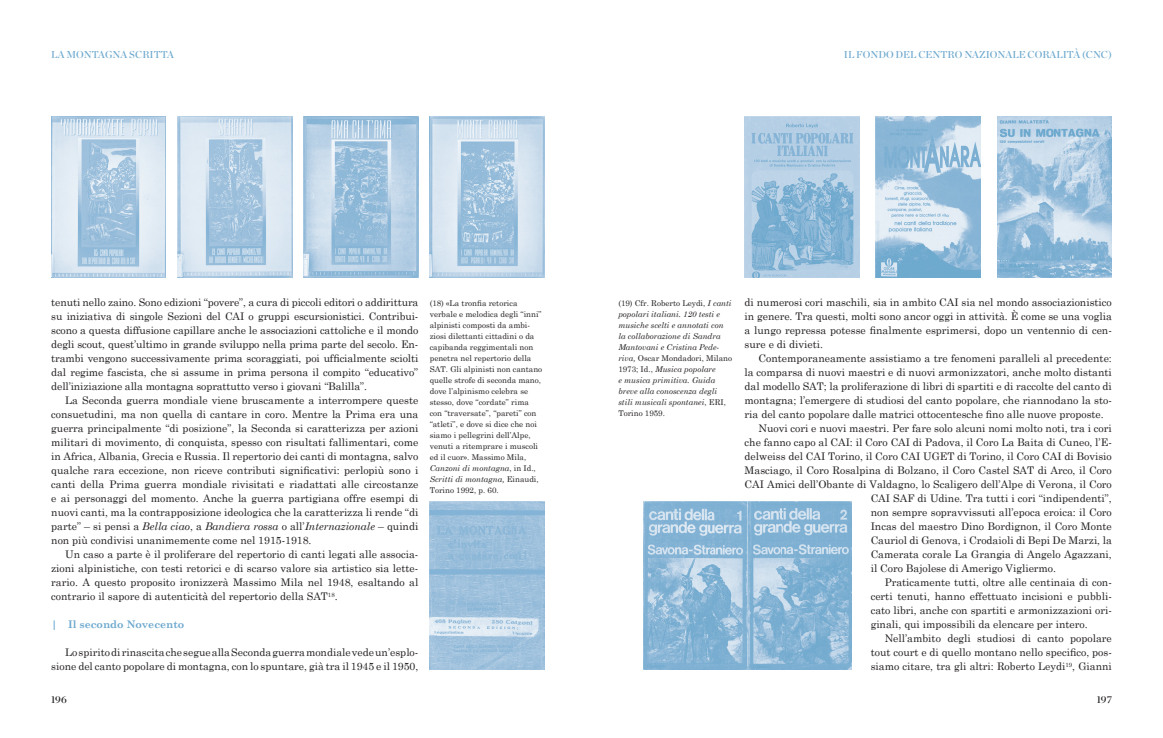
<style>
.page{position:relative;width:1163px;height:738px;background:#fff}
.page>*{position:absolute;margin:0;border:0;box-sizing:border-box;transform-origin:0 0}
.t1{font:10.5px/14px "Century Schoolbook";color:#231f20;text-align:justify}
.t2{font:700 10.5px "Century Schoolbook";color:#6ea9ce}
.t3{font:10px "Chronicle Display Semi";color:#6ea9ce}
.t4{font:10px "Chronicle Display Semi";color:#231f20}
.t5{font:8px/11px "Century Schoolbook";color:#231f20}
.t6{font:italic 8px/11px "Century Schoolbook";color:#231f20}
.s1{font-style:italic}
.s2{font-style:normal}
</style>
<div class="page">
<img style="left:177px;top:116px;width:58px;height:161px">
<img style="left:235px;top:116px;width:57px;height:161px">
<img style="left:51px;top:116px;width:57px;height:161px">
<img style="left:108px;top:116px;width:58px;height:161px">
<img style="left:429px;top:116px;width:58px;height:161px">
<img style="left:487px;top:116px;width:57px;height:161px">
<img style="left:303px;top:116px;width:58px;height:161px">
<img style="left:361px;top:116px;width:57px;height:161px">
<img style="left:429px;top:501px;width:115px;height:168px">
<img style="left:429px;top:602px;width:87px;height:67px">
<img style="left:744px;top:116px;width:115px;height:161px">
<img style="left:744px;top:181px;width:86px;height:96px">
<img style="left:875px;top:116px;width:105px;height:161px">
<img style="left:875px;top:181px;width:70px;height:64px">
<img style="left:997px;top:116px;width:57px;height:161px">
<img style="left:1054px;top:116px;width:57px;height:161px">
<img style="left:643px;top:501px;width:173px;height:168px">
<img style="left:712px;top:501px;width:139px;height:135px">
<img style="left:816px;top:635px;width:35px;height:34px">
<p class="t3" style="left:51px;top:46px;width:124px">LA MONTAGNA SCRITTA</p>
<p class="t3" style="left:843px;top:46px;width:269px">IL FONDO DEL CENTRO NAZIONALE CORALITÀ (CNC)</p>
<p class="t1" style="left:51px;top:294px;width:368px">tenuti nello zaino. Sono edizioni “povere”, a cura di piccoli editori o addirittura su iniziativa di singole Sezioni del CAI o gruppi escursionistici. Contribui&shy;scono a questa diffusione capillare anche le associazioni cattoliche e il mondo degli scout, quest’ultimo in grande sviluppo nella prima parte del secolo. En&shy;trambi vengono successivamente prima scoraggiati, poi ufficialmente sciolti dal regime fascista, che si assume in prima persona il compito “educativo” dell’iniziazione alla montagna soprattutto verso i giovani “Balilla”.</p>
<p class="t1" style="left:51px;top:392px;width:368px;text-indent:14px">La Seconda guerra mondiale viene bruscamente a interrompere queste consuetudini, ma non quella di cantare in coro. Mentre la Prima era una guerra principalmente “di posizione”, la Seconda si caratterizza per azioni militari di movimento, di conquista, spesso con risultati fallimentari, come in Africa, Albania, Grecia e Russia. Il repertorio dei canti di montagna, salvo qualche rara eccezione, non riceve contributi significativi: perlopiù sono i canti della Prima guerra mondiale rivisitati e riadattati alle circostanze e ai personaggi del momento. Anche la guerra partigiana offre esempi di nuovi canti, ma la contrapposizione ideologica che la caratterizza li rende “di parte” – si pensi a <span class="s1">Bella ciao</span>, a <span class="s1">Bandiera rossa</span> o all’<span class="s1">Internazionale</span> – quindi non più condivisi unanimemente come nel 1915-1918.</p>
<p class="t1" style="left:51px;top:546px;width:368px;text-indent:14px">Un caso a parte è il proliferare del repertorio di canti legati alle associa&shy;zioni alpinistiche, con testi retorici e di scarso valore sia artistico sia lette&shy;rario. A questo proposito ironizzerà Massimo Mila nel 1948, esaltando al contrario il sapore di autenticità del repertorio della SAT<sup>18</sup>.</p>
<p class="t2" style="left:51px;top:617px;width:134px">| Il secondo Novecento</p>
<p class="t1" style="left:51px;top:644px;width:368px;text-align:right">Lo spirito di rinascita che segue alla Seconda guerra mondiale vede un’esplo&shy;sione del canto popolare di montagna, con lo spuntare, già tra il 1945 e il 1950,</p>
<p class="t5" style="left:429px;top:297px;width:114px">(18) «La tronfia retorica verbale e melodica degli “inni” alpinisti composti da ambi&shy;ziosi dilettanti cittadini o da capibanda reggimentali non penetra nel repertorio della<br>SAT. Gli alpinisti non cantano quelle strofe di seconda mano, dove l’alpinismo celebra se stesso, dove “cordate” rima con “traversate”, “pareti” con “atleti”, e dove si dice che noi siamo i pellegrini dell’Alpe, venuti a ritemprare i muscoli ed il cuor». Massimo Mila,<br><span class="s1">Canzoni di montagna</span>, in Id.,<br><span class="s1">Scritti di montagna,</span> Einaudi,<br>Torino 1992, p. 60.</p>
<p class="t1" style="left:744px;top:294px;width:369px">di numerosi cori maschili, sia in ambito CAI sia nel mondo associazionistico in genere. Tra questi, molti sono ancor oggi in attività. È come se una voglia a lungo repressa potesse finalmente esprimersi, dopo un ventennio di cen&shy;sure e di divieti.</p>
<p class="t6" style="left:618px;top:297px;width:115px"><span class="s2">(19) Cfr. Roberto Leydi,</span> I canti popolari italiani. 120 testi e musiche scelti e annotati con la collaborazione di Sandra<br>Mantovani e Cristina Pede&shy;riva, <span class="s2">Oscar Mondadori, Milano<br>1973; Id.,</span> Musica popolare<br>e musica primitiva. Guida breve alla conoscenza degli stili musicali spontanei<span class="s2">, ERI,<br>Torino 1959.</span></p>
<p class="t1" style="left:758px;top:350px;width:355px">Contemporaneamente assistiamo a tre fenomeni paralleli al precedente:</p>
<p class="t1" style="left:744px;top:364px;width:369px">la comparsa di nuovi maestri e di nuovi armonizzatori, anche molto distanti</p>
<p class="t1" style="left:744px;top:378px;width:368px">dal modello SAT; la proliferazione di libri di spartiti e di raccolte del canto di</p>
<p class="t1" style="left:744px;top:392px;width:369px">montagna; l’emergere di studiosi del canto popolare, che riannodano la sto-</p>
<p class="t1" style="left:744px;top:406px;width:360px">ria del canto popolare dalle matrici ottocentesche fino alle nuove proposte.</p>
<p class="t1" style="left:758px;top:420px;width:355px">Nuovi cori e nuovi maestri. Per fare solo alcuni nomi molto noti, tra i cori</p>
<p class="t1" style="left:744px;top:434px;width:368px">che fanno capo al CAI: il Coro CAI di Padova, il Coro La Baita di Cuneo, l’E-</p>
<p class="t1" style="left:744px;top:448px;width:369px">delweiss del CAI Torino, il Coro CAI UGET di Torino, il Coro CAI di Bovisio</p>
<p class="t1" style="left:744px;top:462px;width:368px">Masciago, il Coro Rosalpina di Bolzano, il Coro Castel SAT di Arco, il Coro</p>
<p class="t1" style="left:744px;top:476px;width:368px">CAI Amici dell’Obante di Valdagno, lo Scaligero dell’Alpe di Verona, il Coro</p>
<p class="t1" style="left:870px;top:490px;width:242px">CAI SAF di Udine. Tra tutti i cori “indipendenti”,</p>
<p class="t1" style="left:870px;top:504px;width:242px">non sempre sopravvissuti all’epoca eroica: il Coro</p>
<p class="t1" style="left:870px;top:518px;width:242px">Incas del maestro Dino Bordignon, il Coro Monte</p>
<p class="t1" style="left:870px;top:532px;width:242px">Cauriol di Genova, i Crodaioli di Bepi De Marzi, la</p>
<p class="t1" style="left:870px;top:546px;width:243px">Camerata corale La Grangia di Angelo Agazzani,</p>
<p class="t1" style="left:870px;top:560px;width:187px">il Coro Bajolese di Amerigo Vigliermo.</p>
<p class="t1" style="left:884px;top:574px;width:229px">Praticamente tutti, oltre alle centinaia di con-</p>
<p class="t1" style="left:870px;top:588px;width:243px">certi tenuti, hanno effettuato incisioni e pubbli-</p>
<p class="t1" style="left:870px;top:602px;width:243px">cato libri, anche con spartiti e armonizzazioni ori-</p>
<p class="t1" style="left:870px;top:616px;width:218px">ginali, qui impossibili da elencare per intero.</p>
<p class="t1" style="left:884px;top:630px;width:228px">Nell’ambito degli studiosi di canto popolare</p>
<p class="t1" style="left:870px;top:644px;width:242px">tout court e di quello montano nello specifico, pos-</p>
<p class="t1" style="left:870px;top:658px;width:243px">siamo citare, tra gli altri: Roberto Leydi<sup>19</sup>, Gianni</p>
<p class="t4" style="left:51px;top:691px;width:17px">196</p>
<p class="t4" style="left:1096px;top:691px;width:17px">197</p>
</div>
